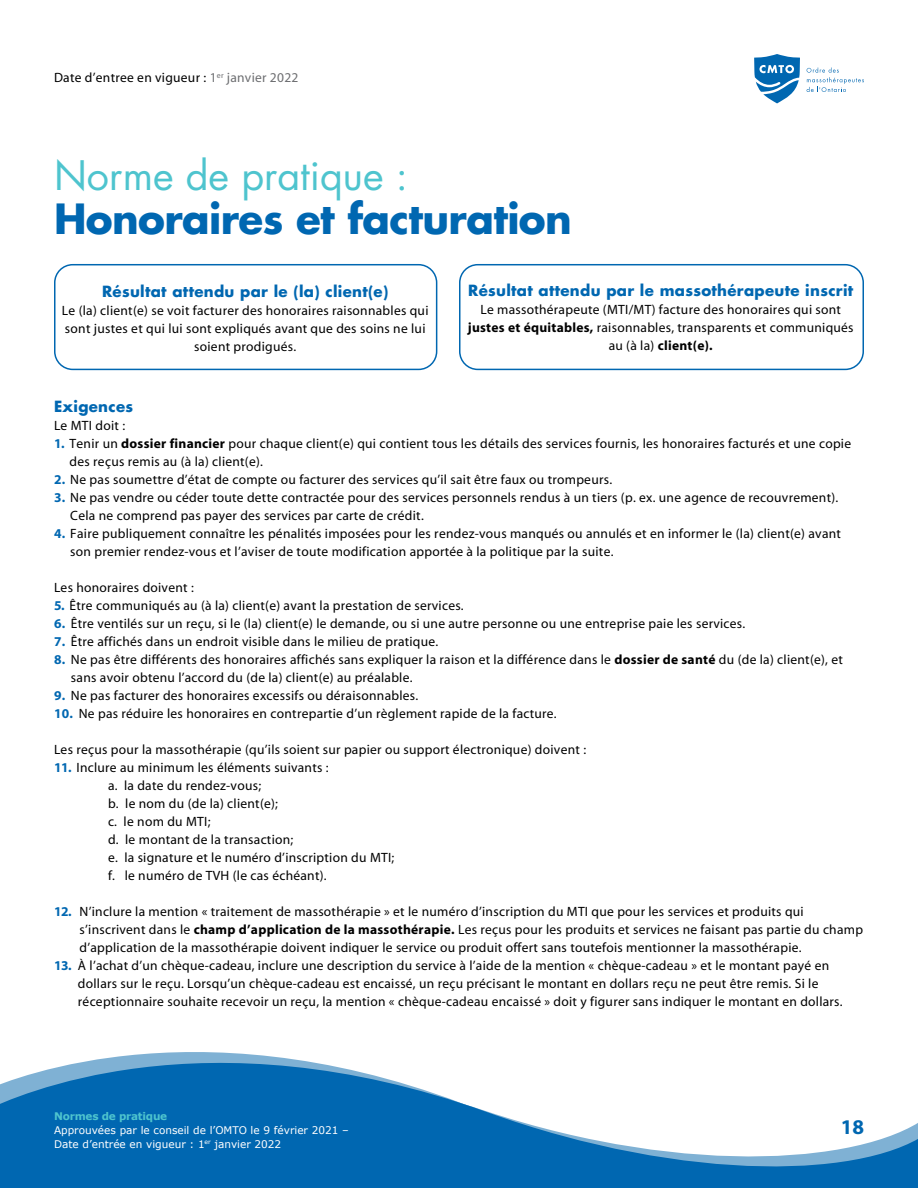
<style>
.page{position:relative;width:918px;height:1188px;background:#fff}
.page>*{position:absolute;margin:0;border:0;box-sizing:border-box;transform-origin:0 0}
.t1{font:700 40.5px "Futura LT";letter-spacing:-.015em;color:#0067b1}
.t2{font:39.6px "Futura LT";color:#4ec4ce}
.t3{font:700 21px "Myriad";color:#0067b1}
.t4{font:700 15px "Futura LT";letter-spacing:.02em;color:#0067b1}
.t5{font:13.5px/18px "Myriad";letter-spacing:.02em;color:#000}
.t6{font:10.5px/13.8px "Verdana";color:#fff}
.t7{font:700 10.5px "Verdana";letter-spacing:-.02em;color:#4ec4ce}
.s1{color:#6d6e71}
.s2{font-weight:700}
.s3{font-weight:700;color:#0067b1}
</style>
<div class="page">
<svg style="left:0;top:1052px;width:918px;height:136px;fill:#0067b1"></svg>
<svg style="left:754px;top:54px;width:46px;height:49px"></svg>
<svg style="left:807px;top:67px;width:57px;height:25px"></svg>
<div style="left:54px;top:264px;width:383px;height:106px;border:2px solid #0067b1;border-radius:18px"></div>
<div style="left:459px;top:264px;width:405px;height:106px;border:2px solid #0067b1;border-radius:18px"></div>
<p class="t5" style="left:54px;top:69px;width:246px">Date d’entree en vigueur : <span class="s1">1</span><sup>er</sup> <span class="s1">janvier 2022</span></p>
<h2 class="t2" style="left:54px;top:150px;width:355px">Norme de pratique :</h2>
<h1 class="t1" style="left:54px;top:192px;width:519px">Honoraires et facturation</h1>
<p class="t4" style="left:102px;top:281px;width:288px">Résultat attendu par le (la) client(e)</p>
<p class="t5" style="left:62px;top:302px;width:368px;text-align:center">Le (la) client(e) se voit facturer des honoraires raisonnables qui sont justes et qui lui sont expliqués avant que des soins ne lui soient prodigués.</p>
<p class="t4" style="left:468px;top:280px;width:386px">Résultat attendu par le massothérapeute inscrit</p>
<p class="t5" style="left:468px;top:301px;width:387px;text-align:center">Le massothérapeute (MTI/MT) facture des honoraires qui sont <span class="s2">justes et équitables,</span> raisonnables, transparents et communiqués au (à la) <span class="s2">client(e).</span></p>
<p class="t4" style="left:54px;top:397px;width:81px">Exigences</p>
<p class="t5" style="left:54px;top:417px;width:73px">Le MTI doit :</p>
<p class="t5" style="left:70px;top:435px;width:783px;text-indent:-16px"><span class="s3">1.</span> Tenir un <span class="s2">dossier financier</span> pour chaque client(e) qui contient tous les détails des services fournis, les honoraires facturés et une copie des reçus remis au (à la) client(e).</p>
<p class="t5" style="left:54px;top:471px;width:560px"><span class="s3">2.</span> Ne pas soumettre d’état de compte ou facturer des services qu’il sait être faux ou trompeurs.</p>
<p class="t5" style="left:70px;top:489px;width:770px;text-indent:-16px"><span class="s3">3.</span> Ne pas vendre ou céder toute dette contractée pour des services personnels rendus à un tiers (p. ex. une agence de recouvrement).<br>Cela ne comprend pas payer des services par carte de crédit.</p>
<p class="t5" style="left:70px;top:525px;width:772px;text-indent:-16px"><span class="s3">4.</span> Faire publiquement connaître les pénalités imposées pour les rendez-vous manqués ou annulés et en informer le (la) client(e) avant son premier rendez-vous et l’aviser de toute modification apportée à la politique par la suite.</p>
<p class="t5" style="left:54px;top:579px;width:141px">Les honoraires doivent :</p>
<p class="t5" style="left:54px;top:597px;width:411px"><span class="s3">5.</span> Être communiqués au (à la) client(e) avant la prestation de services.</p>
<p class="t5" style="left:54px;top:615px;width:693px"><span class="s3">6.</span> Être ventilés sur un reçu, si le (la) client(e) le demande, ou si une autre personne ou une entreprise paie les services.</p>
<p class="t5" style="left:54px;top:633px;width:386px"><span class="s3">7.</span> Être affichés dans un endroit visible dans le milieu de pratique.</p>
<p class="t5" style="left:71px;top:651px;width:773px;text-indent:-17px"><span class="s3">8.</span> Ne pas être différents des honoraires affichés sans expliquer la raison et la différence dans le <span class="s2">dossier de santé</span> du (de la) client(e), et sans avoir obtenu l’accord du (de la) client(e) au préalable.</p>
<p class="t5" style="left:54px;top:687px;width:366px"><span class="s3">9.</span> Ne pas facturer des honoraires excessifs ou déraisonnables.</p>
<p class="t5" style="left:54px;top:705px;width:504px"><span class="s3">10.</span> Ne pas réduire les honoraires en contrepartie d’un règlement rapide de la facture.</p>
<p class="t5" style="left:54px;top:741px;width:534px">Les reçus pour la massothérapie (qu’ils soient sur papier ou support électronique) doivent :</p>
<p class="t5" style="left:108px;top:759px;width:288px;text-indent:-54px"><span class="s3">11.</span> Inclure au minimum les éléments suivants :<br>a. la date du rendez-vous;<br>b. le nom du (de la) client(e);<br>c. le nom du MTI;<br>d. le montant de la transaction;<br>e. la signature et le numéro d’inscription du MTI; f. le numéro de TVH (le cas échéant).</p>
<p class="t5" style="left:80px;top:903px;width:785px;text-indent:-26px"><span class="s3">12.</span> N’inclure la mention « traitement de massothérapie » et le numéro d’inscription du MTI que pour les services et produits qui s’inscrivent dans le <span class="s2">champ d’application de la massothérapie.</span> Les reçus pour les produits et services ne faisant pas partie du champ d’application de la massothérapie doivent indiquer le service ou produit offert sans toutefois mentionner la massothérapie.</p>
<p class="t5" style="left:78px;top:957px;width:766px;text-indent:-24px"><span class="s3">13.</span> À l’achat d’un chèque-cadeau, inclure une description du service à l’aide de la mention « chèque-cadeau » et le montant payé en dollars sur le reçu. Lorsqu’un chèque-cadeau est encaissé, un reçu précisant le montant en dollars reçu ne peut être remis. Si le réceptionnaire souhaite recevoir un reçu, la mention « chèque-cadeau encaissé » doit y figurer sans indiquer le montant en dollars.</p>
<p class="t7" style="left:54px;top:1110px;width:115px">Normes de pratique</p>
<p class="t6" style="left:54px;top:1123px;width:296px">Approuvées par le conseil de l’OMTO le 9 février 2021 –<br>Date d’entrée en vigueur : 1<sup>er</sup> janvier 2022</p>
<h3 class="t3" style="left:841px;top:1116px;width:25px">18</h3>
</div>
